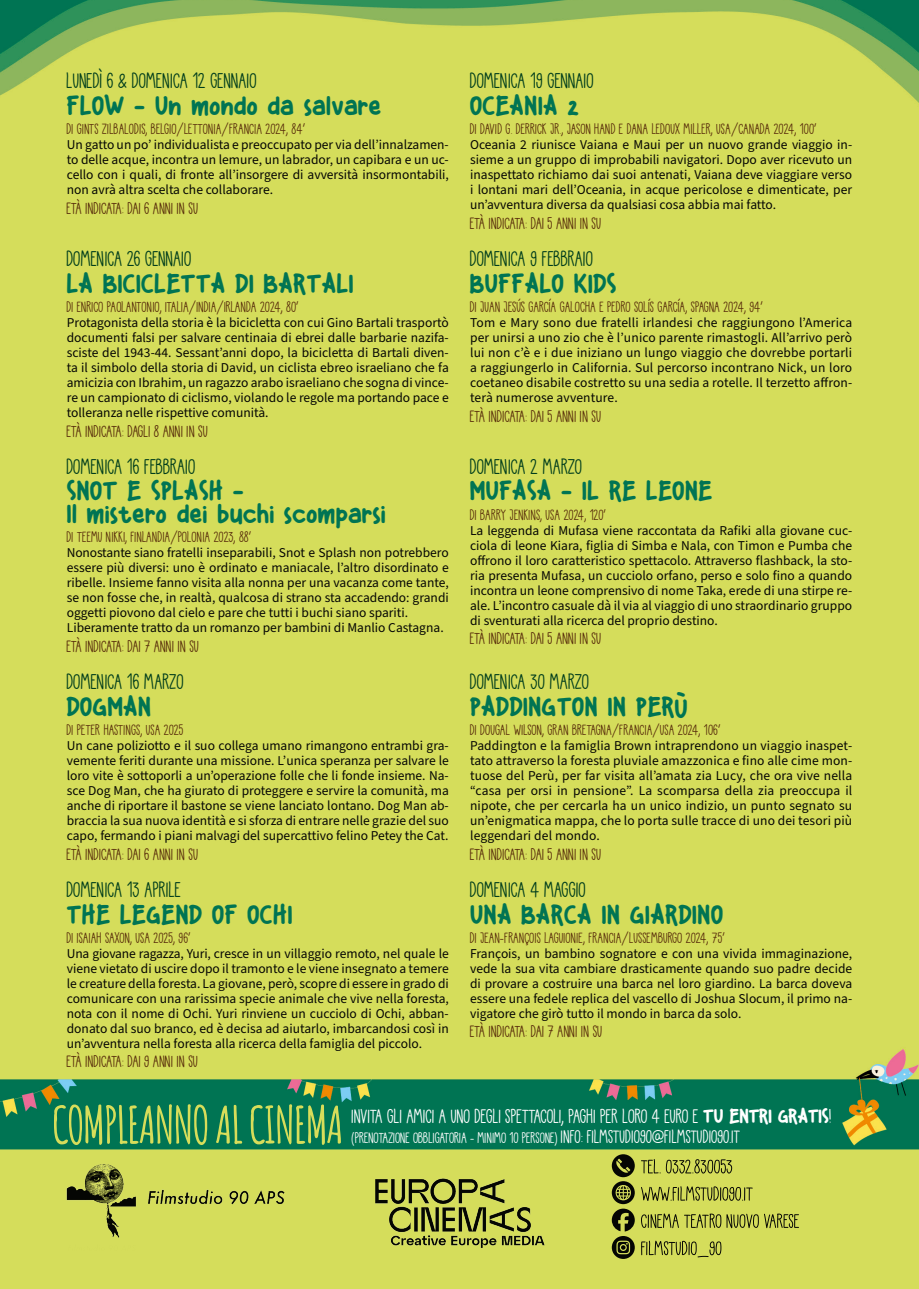
<style>
.page{position:relative;width:919px;height:1289px;background:#fff}
.page>*{position:absolute;margin:0;border:0;box-sizing:border-box;transform-origin:0 0}
.t1{font:700 50.55px "Amatic SC";letter-spacing:-.04em;color:#d7dd5a}
._24_-_titoli_retro{font:30px/22.5px "Kiddos";letter-spacing:.02em;color:#007453}
._24_-_data_retro{font:500 19.5px "Kiddo Handwriting";letter-spacing:-.01em;color:#003d1c}
._24_-_titolo_film{font:500 17.85px "Kiddo Handwriting";letter-spacing:-.01em;color:#fff}
.testo_film_2{font:500 15px "Kiddo Handwriting";letter-spacing:-.01em;color:#572b0a}
._24_-_età{font:500 15px "Kiddo Handwriting";letter-spacing:-.01em;color:#572b0a}
._24_-_titolo_film-2{font:500 13.65px "Kiddo Handwriting";letter-spacing:-.01em;color:#fff}
.testo_film_2-2{font:13.5px/15px "Source Sans Pro";color:#050603;text-align:justify}
._24_-_regia{font:500 13.5px "Kiddo Handwriting";color:#572b0a}
.s1{font-family:"Kiddos";font-weight:400;font-size:22.05px}
.s2{font-size:16.8px}
</style>
<div class="page">
<img style="left:0;top:0;width:918px;height:1288px">
<svg style="left:641px;top:1240px;width:80px;height:17px"></svg>
<svg style="left:641px;top:1213px;width:157px;height:15px;background:#9ea443"></svg>
<svg style="left:641px;top:1186px;width:111px;height:14px;background:#9ca242"></svg>
<svg style="left:641px;top:1158px;width:91px;height:15px"></svg>
<img style="left:351px;top:1155px;width:217px;height:100px">
<img style="left:55px;top:1150px;width:235px;height:111px">
<svg style="left:611px;top:1154px;width:23px;height:104px;background:#666b2c"></svg>
<p class="_24_-_data_retro" style="left:67px;top:67px;width:192px">LUNEDÌ 6 &amp; DOMENICA 12 GENNAIO</p>
<p class="_24_-_titoli_retro" style="left:67px;top:88px;width:316px">FLOW - Un mondo da salvare</p>
<p class="_24_-_regia" style="left:67px;top:119px;width:240px">DI GINTS ZILBALODIS, BELGIO/LETTONIA/FRANCIA 2024, 84’</p>
<p class="testo_film_2-2" style="left:67px;top:138px;width:383px">Un gatto un po’ individualista e preoccupato per via dell’innalzamen&shy;to delle acque, incontra un lemure, un labrador, un capibara e un uc&shy;cello con i quali, di fronte all’insorgere di avversità insormontabili, non avrà altra scelta che collaborare.</p>
<p class="testo_film_2" style="left:67px;top:197px;width:133px">ETÀ INDICATA: DAI 6 ANNI IN SU</p>
<p class="_24_-_data_retro" style="left:67px;top:245px;width:127px">DOMENICA 26 GENNAIO</p>
<p class="_24_-_titoli_retro" style="left:67px;top:266px;width:288px">LA BICICLETTA DI BARTALI</p>
<p class="_24_-_regia" style="left:67px;top:297px;width:234px">DI ENRICO PAOLANTONIO, ITALIA/INDIA/IRLANDA 2024, 80’</p>
<p class="testo_film_2-2" style="left:67px;top:315px;width:383px">Protagonista della storia è la bicicletta con cui Gino Bartali trasportò documenti falsi per salvare centinaia di ebrei dalle barbarie nazifa&shy;sciste del 1943-44. Sessant’anni dopo, la bicicletta di Bartali diven&shy;ta il simbolo della storia di David, un ciclista ebreo israeliano che fa amicizia con Ibrahim, un ragazzo arabo israeliano che sogna di vince&shy;re un campionato di ciclismo, violando le regole ma portando pace e tolleranza nelle rispettive comunità.</p>
<p class="testo_film_2" style="left:67px;top:420px;width:143px">ETÀ INDICATA: DAGLI 8 ANNI IN SU</p>
<p class="_24_-_data_retro" style="left:67px;top:452px;width:131px">DOMENICA 16 FEBBRAIO</p>
<p class="_24_-_titoli_retro" style="left:67px;top:473px;width:320px">SNOT E SPLASH -<br>Il mistero dei buchi scomparsi</p>
<p class="_24_-_regia" style="left:67px;top:527px;width:186px">DI TEEMU NIKKI, FINLANDIA/POLONIA 2023, 88’</p>
<p class="testo_film_2-2" style="left:67px;top:545px;width:383px">Nonostante siano fratelli inseparabili, Snot e Splash non potrebbero essere più diversi: uno è ordinato e maniacale, l’altro disordinato e ribelle. Insieme fanno visita alla nonna per una vacanza come tante, se non fosse che, in realtà, qualcosa di strano sta accadendo: grandi oggetti piovono dal cielo e pare che tutti i buchi siano spariti.</p>
<p class="testo_film_2-2" style="left:67px;top:620px;width:378px">Liberamente tratto da un romanzo per bambini di Manlio Castagna.</p>
<p class="_24_-_età" style="left:67px;top:635px;width:134px">ETÀ INDICATA: DAI 7 ANNI IN SU</p>
<p class="_24_-_data_retro" style="left:67px;top:667px;width:119px">DOMENICA 16 MARZO</p>
<p class="_24_-_titoli_retro" style="left:67px;top:688px;width:86px">DOGMAN</p>
<p class="_24_-_regia" style="left:67px;top:720px;width:118px">DI PETER HASTINGS, USA 2025</p>
<p class="testo_film_2-2" style="left:67px;top:738px;width:383px">Un cane poliziotto e il suo collega umano rimangono entrambi gra&shy;vemente feriti durante una missione. L’unica speranza per salvare le loro vite è sottoporli a un’operazione folle che li fonde insieme. Na&shy;sce Dog Man, che ha giurato di proteggere e servire la comunità, ma anche di riportare il bastone se viene lanciato lontano. Dog Man ab&shy;braccia la sua nuova identità e si sforza di entrare nelle grazie del suo capo, fermando i piani malvagi del supercattivo felino Petey the Cat.</p>
<p class="testo_film_2" style="left:67px;top:843px;width:133px">ETÀ INDICATA: DAI 6 ANNI IN SU</p>
<p class="_24_-_data_retro" style="left:67px;top:875px;width:116px">DOMENICA 13 APRILE</p>
<p class="_24_-_titoli_retro" style="left:67px;top:896px;width:227px">THE LEGEND OF OCHI</p>
<p class="_24_-_regia" style="left:67px;top:927px;width:126px">DI ISAIAH SAXON, USA 2025, 96’</p>
<p class="testo_film_2-2" style="left:67px;top:946px;width:383px">Una giovane ragazza, Yuri, cresce in un villaggio remoto, nel quale le viene vietato di uscire dopo il tramonto e le viene insegnato a temere le creature della foresta. La giovane, però, scopre di essere in grado di comunicare con una rarissima specie animale che vive nella foresta, nota con il nome di Ochi. Yuri rinviene un cucciolo di Ochi, abban&shy;donato dal suo branco, ed è decisa ad aiutarlo, imbarcandosi così in un’avventura nella foresta alla ricerca della famiglia del piccolo.</p>
<p class="testo_film_2" style="left:67px;top:1050px;width:133px">ETÀ INDICATA: DAI 9 ANNI IN SU</p>
<p class="_24_-_data_retro" style="left:470px;top:67px;width:126px">DOMENICA 19 GENNAIO</p>
<p class="_24_-_titoli_retro" style="left:470px;top:88px;width:110px">OCEANIA 2</p>
<p class="_24_-_regia" style="left:470px;top:119px;width:348px">DI DAVID G. DERRICK JR., JASON HAND E DANA LEDOUX MILLER, USA/CANADA 2024, 100’</p>
<p class="testo_film_2-2" style="left:470px;top:138px;width:383px">Oceania 2 riunisce Vaiana e Maui per un nuovo grande viaggio in&shy;sieme a un gruppo di improbabili navigatori. Dopo aver ricevuto un inaspettato richiamo dai suoi antenati, Vaiana deve viaggiare verso i lontani mari dell’Oceania, in acque pericolose e dimenticate, per un’avventura diversa da qualsiasi cosa abbia mai fatto.</p>
<p class="testo_film_2" style="left:470px;top:212px;width:133px">ETÀ INDICATA: DAI 5 ANNI IN SU</p>
<p class="_24_-_data_retro" style="left:470px;top:245px;width:125px">DOMENICA 9 FEBBRAIO</p>
<p class="_24_-_titoli_retro" style="left:470px;top:266px;width:148px">BUFFALO KIDS</p>
<p class="_24_-_regia" style="left:470px;top:297px;width:295px">DI JUAN JESÚS GARCÍA GALOCHA E PEDRO SOLÍS GARCÍA, SPAGNA 2024, 94’</p>
<p class="testo_film_2-2" style="left:470px;top:315px;width:383px">Tom e Mary sono due fratelli irlandesi che raggiungono l’America per unirsi a uno zio che è l’unico parente rimastogli. All’arrivo però lui non c’è e i due iniziano un lungo viaggio che dovrebbe portarli a raggiungerlo in California. Sul percorso incontrano Nick, un loro coetaneo disabile costretto su una sedia a rotelle. Il terzetto affron&shy;terà numerose avventure.</p>
<p class="testo_film_2" style="left:470px;top:405px;width:133px">ETÀ INDICATA: DAI 5 ANNI IN SU</p>
<p class="_24_-_data_retro" style="left:470px;top:452px;width:114px">DOMENICA 2 MARZO</p>
<p class="_24_-_titoli_retro" style="left:470px;top:473px;width:243px">MUFASA - IL RE LEONE</p>
<p class="_24_-_regia" style="left:470px;top:505px;width:138px">DI BARRY JENKINS, USA 2024, 120’</p>
<p class="testo_film_2-2" style="left:470px;top:523px;width:383px">La leggenda di Mufasa viene raccontata da Rafiki alla giovane cuc&shy;ciola di leone Kiara, figlia di Simba e Nala, con Timon e Pumba che offrono il loro caratteristico spettacolo. Attraverso flashback, la sto&shy;ria presenta Mufasa, un cucciolo orfano, perso e solo fino a quando incontra un leone comprensivo di nome Taka, erede di una stirpe re&shy;ale. L’incontro casuale dà il via al viaggio di uno straordinario gruppo di sventurati alla ricerca del proprio destino.</p>
<p class="testo_film_2" style="left:470px;top:627px;width:133px">ETÀ INDICATA: DAI 5 ANNI IN SU</p>
<p class="_24_-_data_retro" style="left:470px;top:667px;width:121px">DOMENICA 30 MARZO</p>
<p class="_24_-_titoli_retro" style="left:470px;top:688px;width:219px">PADDINGTON IN PERÙ</p>
<p class="_24_-_regia" style="left:470px;top:720px;width:252px">DI DOUGAL WILSON, GRAN BRETAGNA/FRANCIA/USA 2024, 106’</p>
<p class="testo_film_2-2" style="left:470px;top:738px;width:383px">Paddington e la famiglia Brown intraprendono un viaggio inaspet&shy;tato attraverso la foresta pluviale amazzonica e fino alle cime mon&shy;tuose del Perù, per far visita all’amata zia Lucy, che ora vive nella “casa per orsi in pensione”. La scomparsa della zia preoccupa il nipote, che per cercarla ha un unico indizio, un punto segnato su un’enigmatica mappa, che lo porta sulle tracce di uno dei tesori più leggendari del mondo.</p>
<p class="testo_film_2" style="left:470px;top:843px;width:133px">ETÀ INDICATA: DAI 5 ANNI IN SU</p>
<p class="_24_-_data_retro" style="left:470px;top:875px;width:118px">DOMENICA 4 MAGGIO</p>
<p class="_24_-_titoli_retro" style="left:470px;top:896px;width:254px">UNA BARCA IN GIARDINO</p>
<p class="_24_-_regia" style="left:470px;top:927px;width:256px">DI JEAN-FRANÇOIS LAGUIONIE, FRANCIA/LUSSEMBURGO 2024, 75’</p>
<p class="testo_film_2-2" style="left:470px;top:946px;width:383px">François, un bambino sognatore e con una vivida immaginazione, vede la sua vita cambiare drasticamente quando suo padre decide di provare a costruire una barca nel loro giardino. La barca doveva essere una fedele replica del vascello di Joshua Slocum, il primo na&shy;vigatore che girò tutto il mondo in barca da solo.</p>
<p class="testo_film_2" style="left:470px;top:1020px;width:134px">ETÀ INDICATA: DAI 7 ANNI IN SU</p>
<p class="t1" style="left:52px;top:1085px;width:293px">COMPLEANNO AL CINEMA</p>
<p class="_24_-_titolo_film" style="left:352px;top:1103px;width:481px">INVITA GLI AMICI A UNO DEGLI SPETTACOLI, PAGHI PER LORO 4 EURO E <span class="s1">TU ENTRI GRATIS</span>!</p>
<p class="_24_-_titolo_film-2" style="left:352px;top:1127px;width:390px">(PRENOTAZIONE OBBLIGATORIA - MINIMO 10 PERSONE) <span class="s2">INFO: FILMSTUDIO90@FILMSTUDIO90.IT</span></p>
</div>
